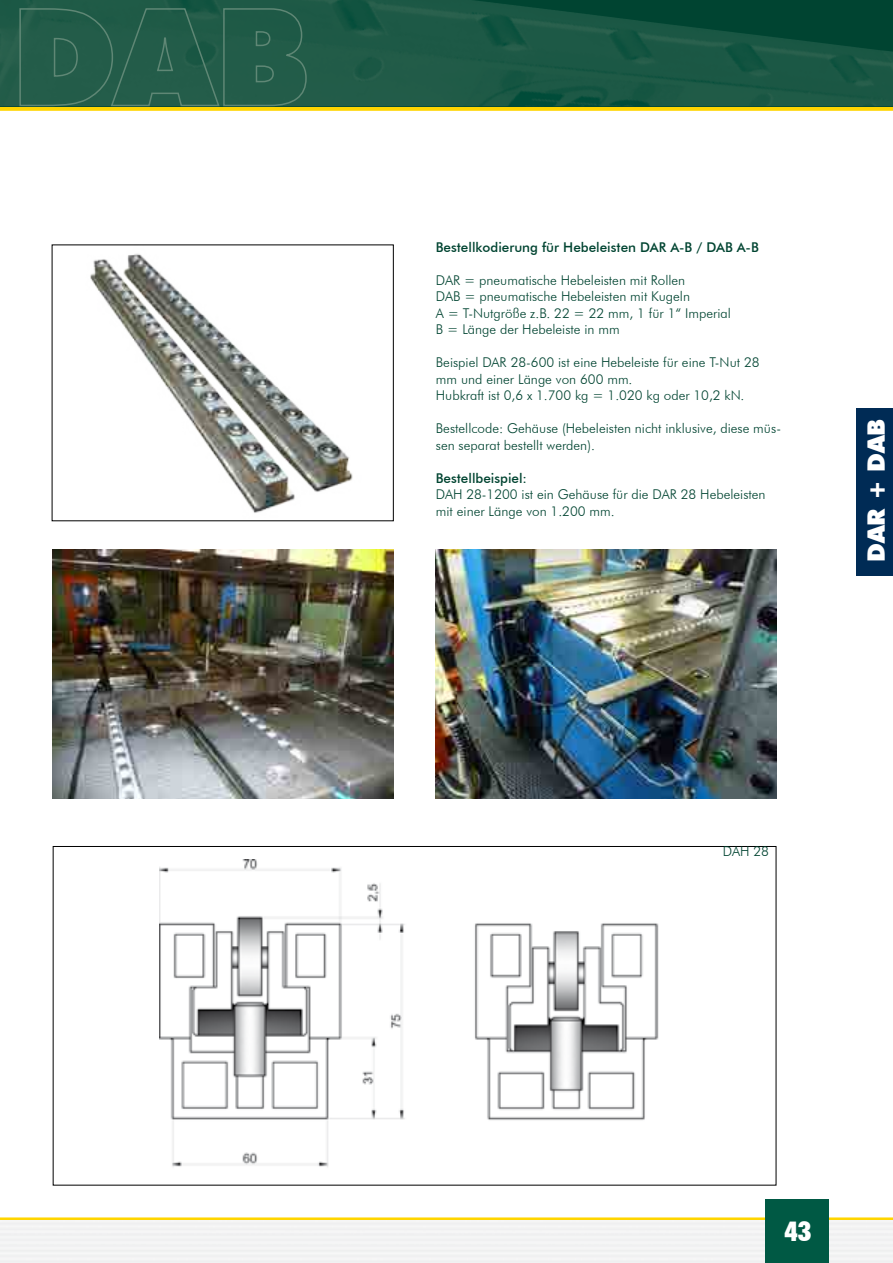
<style>
.page{position:relative;width:893px;height:1263px;background:#fff}
.page>*{position:absolute;margin:0;border:0;box-sizing:border-box;transform-origin:0 0}
.t1{font:900 condensed 27px "Futura BT";color:#fff}
.t2{font:900 24px "Futura BT";color:#fff}
.t3{font:300 13.5px/16.5px "Futura BT";color:#004431}
.t4{font:500 13.5px "Futura BT";color:#004431}
</style>
<div class="page">
<hr style="left:0;top:0;width:1px;height:1263px;background:#e9f0ed">
<img style="left:0;top:111px;width:1px;height:950px">
<img style="left:159px;top:860px;width:500px;height:307px">
<div style="left:856px;top:408px;width:37px;height:167px;background:#002b55"></div>
<img style="left:52px;top:549px;width:341px;height:249px">
<img style="left:90px;top:253px;width:263px;height:260px">
<hr style="left:0;top:1217px;width:893px;height:3px;background:#ffd500">
<div style="left:0;top:1220px;width:893px;height:43px;background:#f3f3f3"></div>
<div style="left:0;top:106px;width:893px;height:5px;background:#ffd500"></div>
<div style="left:765px;top:1199px;width:64px;height:64px;background:#005944"></div>
<img style="left:435px;top:549px;width:341px;height:249px">
<img style="left:0;top:0;width:893px;height:106px">
<svg style="left:19px;top:7px;width:288px;height:100px;background:#255e4b"></svg>
<p class="t4" style="left:436px;top:239px;width:324px">Bestellkodierung für Hebeleisten DAR A-B / DAB A-B</p>
<p class="t3" style="left:436px;top:272px;width:297px">DAR = pneumatische Hebeleisten mit Rollen<br>DAB = pneumatische Hebeleisten mit Kugeln<br>A = T-Nutgröße z.B. 22 = 22 mm, 1 für 1“ Imperial B = Länge der Hebeleiste in mm</p>
<p class="t3" style="left:436px;top:354px;width:325px">Beispiel DAR 28-600 ist eine Hebeleiste für eine T-Nut 28 mm und einer Länge von 600 mm.<br>Hubkraft ist 0,6 x 1.700 kg = 1.020 kg oder 10,2 kN.</p>
<p class="t3" style="left:436px;top:420px;width:347px">Bestellcode: Gehäuse (Hebeleisten nicht inklusive, diese müs&shy;sen separat bestellt werden).</p>
<p class="t4" style="left:436px;top:470px;width:93px">Bestellbeispiel:</p>
<p class="t3" style="left:436px;top:486px;width:331px">DAH 28-1200 ist ein Gehäuse für die DAR 28 Hebeleisten mit einer Länge von 1.200 mm.</p>
<h2 class="t2" style="left:862px;top:562px;width:144px;rotate:-90deg">DAR + DAB</h2>
<p class="t3" style="left:723px;top:843px;width:48px">DAH 28</p>
<h1 class="t1" style="left:784px;top:1215px;width:28px">43</h1>
</div>
